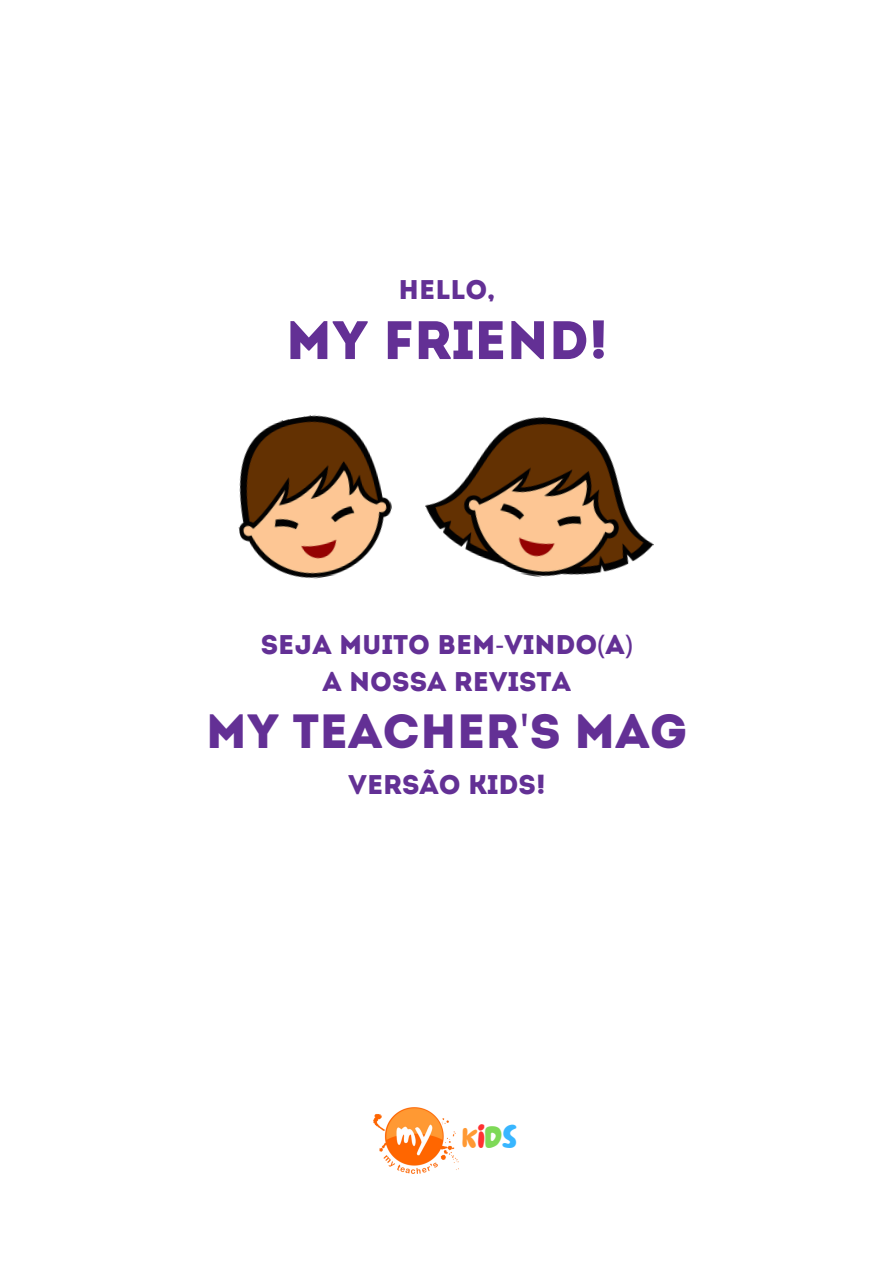
<style>
.page{position:relative;width:894px;height:1264px;background:#fff}
.page>*{position:absolute;margin:0;border:0;box-sizing:border-box;transform-origin:0 0}
.t1{font:54px "Intro";color:#633095}
.t2{font:48px "Intro";color:#633095}
.t3{font:30.6px "NF Lepetitcochon Regular";color:#f93}
.t4{font:27px/37.2px "Intro";color:#633095;text-align:center}
.s1{font-family:"Noto Sans"}
.s2{color:#ff3131}
.s3{color:#7ed957}
.s4{color:#38b6ff}
</style>
<div class="page">
<img style="left:425px;top:416px;width:229px;height:162px">
<img style="left:238px;top:414px;width:154px;height:165px">
<img style="left:373px;top:1107px;width:85px;height:66px">
<h1 class="t4" style="left:398px;top:274px;width:98px">HELLO,</h1>
<p class="t1" style="left:285px;top:318px;width:323px">MY FRIEND!</p>
<h2 class="t4" style="left:261px;top:628px;width:373px">SEJA MUITO BEM<span class="s1">-</span>VINDO<span class="s1">(</span>A<span class="s1">)<br></span>A NOSSA REVISTA</h2>
<h2 class="t2" style="left:206px;top:712px;width:483px">MY TEACHER<span class="s1">'</span>S MAG</h2>
<h2 class="t4" style="left:348px;top:769px;width:199px">VERSÃO KIDS!</h2>
<p class="t3" style="left:462px;top:1115px;width:56px">K<span class="s2">I</span><span class="s3">D</span><span class="s4">S</span></p>
</div>
